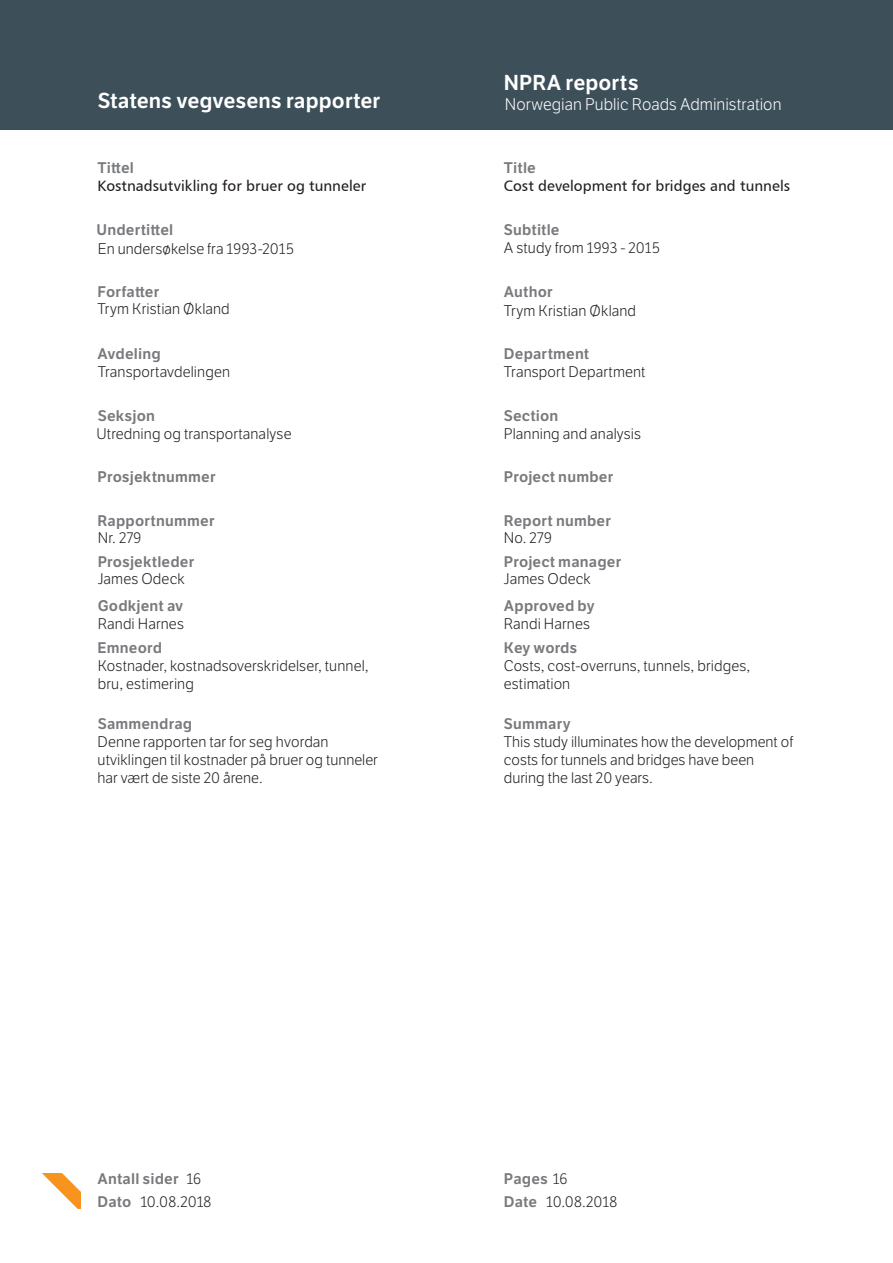
<style>
.page{position:relative;width:893px;height:1263px;background:#fff}
.page>*{position:absolute;margin:0;border:0;box-sizing:border-box;transform-origin:0 0}
.t1{font:600 21px "LFT Etica";color:#fff}
.t2{font:300 16.5px "LFT Etica";color:#fff}
.t3{font:300 15px/17.9px "LFT Etica";letter-spacing:.01em;color:#231f20}
.t4{font:600 15px/23.4px "LFT Etica";letter-spacing:.01em;color:#787a7d}
.t5{font:15px "Humanist 777 BT Roman B";letter-spacing:.005em;color:#231f20}
.s1{font-weight:300;color:#231f20}
</style>
<div class="page">
<div style="left:0;top:0;width:893px;height:130px;background:#3d4f59"></div>
<img style="left:42px;top:1173px;width:38px;height:36px">
<h1 class="t1" style="left:98px;top:88px;width:284px">Statens vegvesens rapporter</h1>
<p class="t4" style="left:98px;top:156px;width:38px">Tittel</p>
<p class="t5" style="left:98px;top:176px;width:270px">Kostnadsutvikling for bruer og tunneler</p>
<p class="t4" style="left:96px;top:218px;width:78px">Undertittel</p>
<p class="t3" style="left:98px;top:240px;width:198px">En undersøkelse fra 1993-2015</p>
<p class="t4" style="left:98px;top:280px;width:63px">Forfatter</p>
<p class="t3" style="left:98px;top:301px;width:134px">Trym Kristian Økland</p>
<p class="t4" style="left:98px;top:342px;width:65px">Avdeling</p>
<p class="t3" style="left:98px;top:364px;width:134px">Transportavdelingen</p>
<p class="t4" style="left:98px;top:404px;width:59px">Seksjon</p>
<p class="t3" style="left:96px;top:425px;width:197px">Utredning og transportanalyse</p>
<p class="t4" style="left:98px;top:465px;width:120px">Prosjektnummer</p>
<p class="t4" style="left:98px;top:509px;width:119px">Rapportnummer</p>
<p class="t3" style="left:98px;top:529px;width:45px">Nr. 279</p>
<p class="t4" style="left:98px;top:550px;width:98px">Prosjektleder</p>
<p class="t3" style="left:98px;top:570px;width:89px">James Odeck</p>
<p class="t4" style="left:98px;top:594px;width:87px">Godkjent av</p>
<p class="t3" style="left:98px;top:615px;width:88px">Randi Harnes</p>
<p class="t4" style="left:98px;top:636px;width:66px">Emneord</p>
<p class="t3" style="left:98px;top:657px;width:272px">Kostnader, kostnadsoverskridelser, tunnel, bru, estimering</p>
<p class="t4" style="left:98px;top:712px;width:96px">Sammendrag</p>
<p class="t3" style="left:98px;top:733px;width:282px">Denne rapporten tar for seg hvordan utviklingen til kostnader på bruer og tunneler har vært de siste 20 årene.</p>
<h1 class="t1" style="left:504px;top:70px;width:136px">NPRA reports</h1>
<p class="t2" style="left:505px;top:95px;width:278px">Norwegian Public Roads Administration</p>
<p class="t4" style="left:504px;top:156px;width:33px">Title</p>
<p class="t5" style="left:504px;top:176px;width:288px">Cost development for bridges and tunnels</p>
<p class="t4" style="left:504px;top:218px;width:57px">Subtitle</p>
<p class="t3" style="left:504px;top:240px;width:158px">A study from 1993 - 2015</p>
<p class="t4" style="left:504px;top:280px;width:50px">Author</p>
<p class="t3" style="left:504px;top:302px;width:134px">Trym Kristian Økland</p>
<p class="t4" style="left:504px;top:342px;width:87px">Department</p>
<p class="t3" style="left:504px;top:364px;width:143px">Transport Department</p>
<p class="t4" style="left:504px;top:404px;width:56px">Section</p>
<p class="t3" style="left:504px;top:425px;width:139px">Planning and analysis</p>
<p class="t4" style="left:504px;top:465px;width:111px">Project number</p>
<p class="t4" style="left:504px;top:509px;width:109px">Report number</p>
<p class="t4" style="left:504px;top:550px;width:119px">Project manager</p>
<p class="t3" style="left:504px;top:529px;width:50px">No. 279</p>
<p class="t3" style="left:504px;top:570px;width:89px">James Odeck</p>
<p class="t4" style="left:504px;top:594px;width:92px">Approved by</p>
<p class="t3" style="left:504px;top:615px;width:88px">Randi Harnes</p>
<p class="t4" style="left:504px;top:636px;width:75px">Key words</p>
<p class="t3" style="left:504px;top:657px;width:248px">Costs, cost-overruns, tunnels, bridges, estimation</p>
<p class="t4" style="left:504px;top:712px;width:68px">Summary</p>
<p class="t3" style="left:504px;top:733px;width:291px">This study illuminates how the development of costs for tunnels and bridges have been during the last 20 years.</p>
<p class="t4" style="left:98px;top:1167px;width:83px">Antall sider<br>Dato</p>
<p class="t3" style="left:187px;top:1170px;width:16px">16</p>
<p class="t4" style="left:504px;top:1167px;width:65px">Pages <span class="s1">16</span></p>
<p class="t3" style="left:140px;top:1193px;width:73px">10.08.2018</p>
<p class="t3" style="left:546px;top:1193px;width:73px">10.08.2018</p>
<p class="t4" style="left:504px;top:1190px;width:35px">Date</p>
</div>
